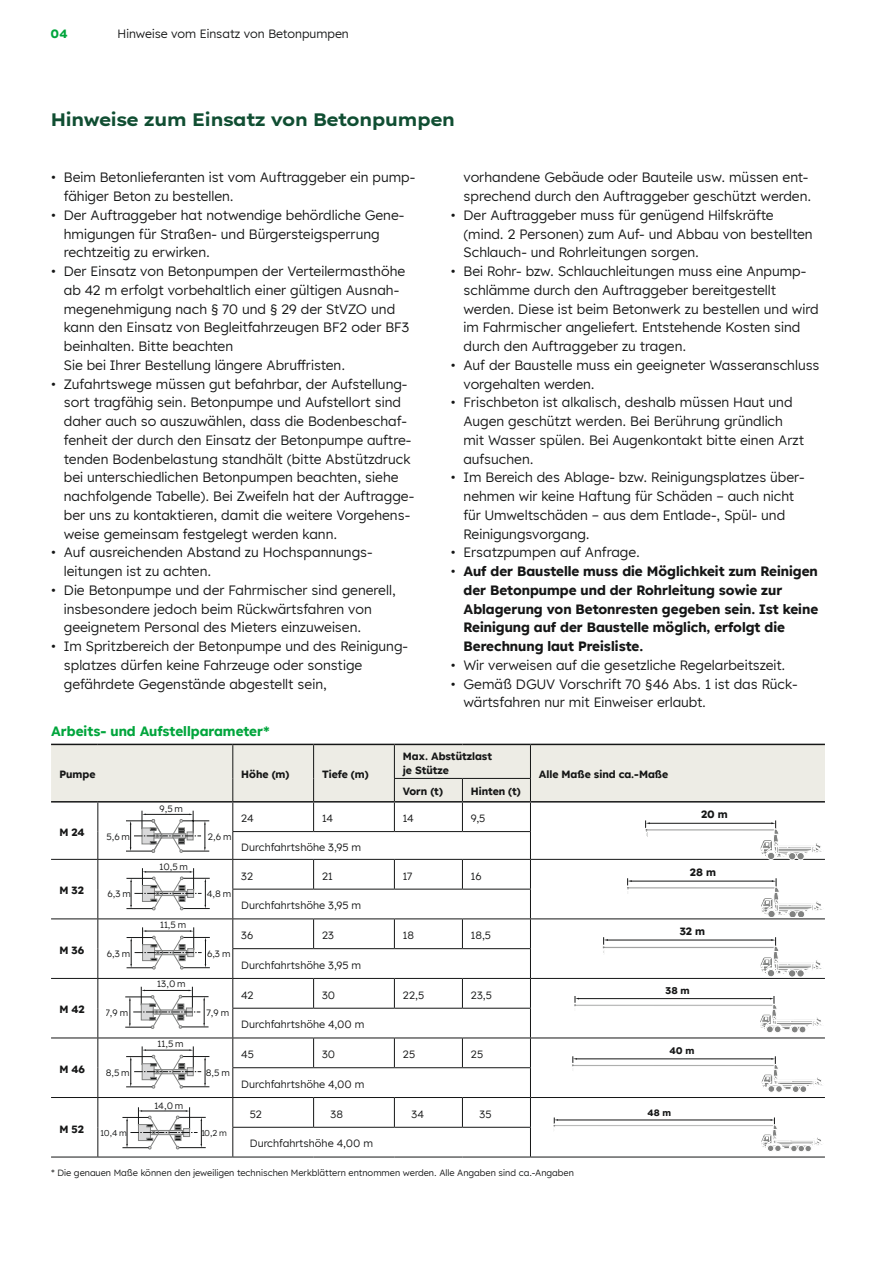
<style>
.page{position:relative;width:893px;height:1263px;background:#fff}
.page>*{position:absolute;margin:0;border:0;box-sizing:border-box;transform-origin:0 0}
.L2_Headline_Deep_Green{font:700 18px "Lexend Exa HM";color:#104e32}
.t1{font:13.5px/18.8px "Lexend HM";color:#151616}
.t2{font:700 13.5px/18.8px "Lexend HM";color:#151616}
.t3{font:700 13.5px "Lexend HM";color:#00a53c}
.L8_Running_title{font:12px "Lexend HM";color:#151616}
.t4{font:700 12px "Lexend HM";color:#00a53c}
.t5{font:10.5px "Lexend HM";color:#151616}
.t6{font:700 10.5px/13.5px "Lexend HM";color:#151616}
.t7{font:700 9.75px "Lexend HM";color:#151616}
.t8{font:700 9.6px "Lexend HM";color:#151616}
.t9{font:9.15px "Lexend HM";color:#151616}
.t10{font:700 9.15px "Lexend HM";color:#151616}
.t11{font:9px "Lexend HM";color:#151616}
.t12{font:8.4px "Lexend HM";color:#151616}
.s1{font-weight:400}
</style>
<div class="page">
<hr style="left:98px;top:1157px;width:135px;height:1px;background:#151616">
<hr style="left:51px;top:1157px;width:47px;height:1px;background:#151616">
<hr style="left:233px;top:1157px;width:81px;height:1px;background:#151616">
<hr style="left:314px;top:1157px;width:80px;height:1px;background:#151616">
<hr style="left:394px;top:1157px;width:68px;height:1px;background:#151616">
<hr style="left:462px;top:1157px;width:68px;height:1px;background:#151616">
<hr style="left:530px;top:1157px;width:295px;height:1px;background:#151616">
<svg style="left:51px;top:744px;width:774px;height:413px"></svg>
<p class="t4" style="left:51px;top:24px;width:18px">04</p>
<p class="L8_Running_title" style="left:118px;top:25px;width:233px">Hinweise vom Einsatz von Betonpumpen</p>
<p class="L2_Headline_Deep_Green" style="left:51px;top:105px;width:405px">Hinweise zum Einsatz von Betonpumpen</p>
<p class="t1" style="left:64px;top:167px;width:353px;text-indent:-13px">• Beim Betonlieferanten ist vom Auftraggeber ein pump&shy;fähiger Beton zu bestellen.</p>
<p class="t1" style="left:64px;top:205px;width:342px;text-indent:-13px">• Der Auftraggeber hat notwendige behördliche Gene&shy;hmigungen für Straßen- und Bürgersteigsperrung rechtzeitig zu erwirken.</p>
<p class="t1" style="left:64px;top:261px;width:347px;text-indent:-13px">• Der Einsatz von Betonpumpen der Verteilermasthöhe ab 42 m erfolgt vorbehaltlich einer gültigen Ausnah&shy;megenehmigung nach § 70 und § 29 der StVZO und kann den Einsatz von Begleitfahrzeugen BF2 oder BF3 beinhalten. Bitte beachten<br>Sie bei Ihrer Bestellung längere Abruffristen.</p>
<p class="t1" style="left:64px;top:374px;width:351px;text-indent:-13px">• Zufahrtswege müssen gut befahrbar, der Aufstellung&shy;sort tragfähig sein. Betonpumpe und Aufstellort sind daher auch so auszuwählen, dass die Bodenbeschaf&shy;fenheit der durch den Einsatz der Betonpumpe auftre&shy;tenden Bodenbelastung standhält (bitte Abstützdruck bei unterschiedlichen Betonpumpen beachten, siehe nachfolgende Tabelle). Bei Zweifeln hat der Auftragge&shy;ber uns zu kontaktieren, damit die weitere Vorgehens&shy;weise gemeinsam festgelegt werden kann.</p>
<p class="t1" style="left:64px;top:542px;width:309px;text-indent:-13px">• Auf ausreichenden Abstand zu Hochspannungs&shy;leitungen ist zu achten.</p>
<p class="t1" style="left:64px;top:580px;width:334px;text-indent:-13px">• Die Betonpumpe und der Fahrmischer sind generell, insbesondere jedoch beim Rückwärtsfahren von geeignetem Personal des Mieters einzuweisen.</p>
<p class="t1" style="left:64px;top:636px;width:344px;text-indent:-13px">• Im Spritzbereich der Betonpumpe und des Reinigung&shy;splatzes dürfen keine Fahrzeuge oder sonstige gefährdete Gegenstände abgestellt sein,</p>
<p class="t1" style="left:464px;top:167px;width:349px">vorhandene Gebäude oder Bauteile usw. müssen ent&shy;sprechend durch den Auftraggeber geschützt werden.</p>
<p class="t1" style="left:464px;top:205px;width:351px;text-indent:-13px">• Der Auftraggeber muss für genügend Hilfskräfte (mind. 2 Personen) zum Auf- und Abbau von bestellten<br>Schlauch- und Rohrleitungen sorgen.</p>
<p class="t1" style="left:464px;top:261px;width:356px;text-indent:-13px">• Bei Rohr- bzw. Schlauchleitungen muss eine Anpump&shy;schlämme durch den Auftraggeber bereitgestellt werden. Diese ist beim Betonwerk zu bestellen und wird im Fahrmischer angeliefert. Entstehende Kosten sind durch den Auftraggeber zu tragen.</p>
<p class="t1" style="left:464px;top:355px;width:357px;text-indent:-13px">• Auf der Baustelle muss ein geeigneter Wasseranschluss vorgehalten werden.</p>
<p class="t1" style="left:464px;top:392px;width:342px;text-indent:-13px">• Frischbeton ist alkalisch, deshalb müssen Haut und Augen geschützt werden. Bei Berührung gründlich mit Wasser spülen. Bei Augenkontakt bitte einen Arzt aufsuchen.</p>
<p class="t1" style="left:464px;top:467px;width:341px;text-indent:-13px">• Im Bereich des Ablage- bzw. Reinigungsplatzes über&shy;nehmen wir keine Haftung für Schäden – auch nicht für Umweltschäden – aus dem Entlade-, Spül- und Reinigungsvorgang.</p>
<p class="t1" style="left:451px;top:542px;width:191px">• Ersatzpumpen auf Anfrage.</p>
<p class="t2" style="left:464px;top:561px;width:356px;text-indent:-13px"><span class="s1">•</span> Auf der Baustelle muss die Möglichkeit zum Reinigen der Betonpumpe und der Rohrleitung sowie zur Ablagerung von Betonresten gegeben sein. Ist keine Reinigung auf der Baustelle möglich, erfolgt die Berechnung laut Preisliste.</p>
<p class="t1" style="left:451px;top:655px;width:336px">• Wir verweisen auf die gesetzliche Regelarbeitszeit.</p>
<p class="t1" style="left:464px;top:674px;width:336px;text-indent:-13px">• Gemäß DGUV Vorschrift 70 §46 Abs. 1 ist das Rück&shy;wärtsfahren nur mit Einweiser erlaubt.</p>
<p class="t3" style="left:51px;top:720px;width:220px">Arbeits- und Aufstellparameter*</p>
<p class="t6" style="left:60px;top:767px;width:37px">Pumpe</p>
<p class="t6" style="left:241px;top:767px;width:50px">Höhe (m)</p>
<p class="t6" style="left:322px;top:767px;width:48px">Tiefe (m)</p>
<p class="t6" style="left:403px;top:749px;width:91px">Max. Abstützlast je Stütze</p>
<p class="t6" style="left:403px;top:784px;width:42px">Vorn (t)</p>
<p class="t6" style="left:471px;top:784px;width:51px">Hinten (t)</p>
<p class="t6" style="left:539px;top:767px;width:131px">Alle Maße sind ca.-Maße</p>
<p class="t6" style="left:60px;top:825px;width:26px">M 24</p>
<p class="t9" style="left:107px;top:829px;width:25px">5,6 m</p>
<p class="t9" style="left:159px;top:802px;width:25px">9,5 m</p>
<p class="t9" style="left:208px;top:829px;width:25px">2,6 m</p>
<p class="t5" style="left:241px;top:811px;width:14px">24</p>
<p class="t5" style="left:322px;top:811px;width:12px">14</p>
<p class="t5" style="left:403px;top:811px;width:12px">14</p>
<p class="t5" style="left:471px;top:811px;width:16px">9,5</p>
<p class="t6" style="left:701px;top:807px;width:28px">20 m</p>
<p class="t5" style="left:241px;top:839px;width:121px">Durchfahrtshöhe 3,95 m</p>
<p class="t6" style="left:60px;top:883px;width:26px">M 32</p>
<p class="t9" style="left:107px;top:887px;width:25px">6,3 m</p>
<p class="t9" style="left:159px;top:859px;width:30px">10,5 m</p>
<p class="t9" style="left:207px;top:887px;width:26px">4,8 m</p>
<p class="t5" style="left:241px;top:868px;width:14px">32</p>
<p class="t5" style="left:322px;top:868px;width:12px">21</p>
<p class="t5" style="left:403px;top:868px;width:11px">17</p>
<p class="t5" style="left:471px;top:868px;width:12px">16</p>
<p class="t6" style="left:690px;top:865px;width:27px">28 m</p>
<p class="t5" style="left:241px;top:898px;width:121px">Durchfahrtshöhe 3,95 m</p>
<p class="t9" style="left:160px;top:918px;width:27px">11,5 m</p>
<p class="t5" style="left:241px;top:927px;width:14px">36</p>
<p class="t5" style="left:322px;top:927px;width:14px">23</p>
<p class="t5" style="left:403px;top:927px;width:13px">18</p>
<p class="t5" style="left:471px;top:927px;width:21px">18,5</p>
<p class="t6" style="left:680px;top:924px;width:27px">32 m</p>
<p class="t6" style="left:60px;top:943px;width:26px">M 36</p>
<p class="t9" style="left:107px;top:946px;width:25px">6,3 m</p>
<p class="t9" style="left:207px;top:946px;width:25px">6,3 m</p>
<p class="t5" style="left:241px;top:957px;width:121px">Durchfahrtshöhe 3,95 m</p>
<p class="t9" style="left:157px;top:977px;width:30px">13,0 m</p>
<p class="t5" style="left:241px;top:987px;width:14px">42</p>
<p class="t5" style="left:322px;top:987px;width:15px">30</p>
<p class="t5" style="left:403px;top:987px;width:23px">22,5</p>
<p class="t5" style="left:471px;top:987px;width:22px">23,5</p>
<p class="t7" style="left:666px;top:983px;width:26px">38 m</p>
<p class="t6" style="left:60px;top:1002px;width:26px">M 42</p>
<p class="t9" style="left:106px;top:1006px;width:24px">7,9 m</p>
<p class="t9" style="left:206px;top:1006px;width:24px">7,9 m</p>
<p class="t5" style="left:241px;top:1017px;width:125px">Durchfahrtshöhe 4,00 m</p>
<p class="t6" style="left:60px;top:1062px;width:27px">M 46</p>
<p class="t9" style="left:106px;top:1065px;width:25px">8,5 m</p>
<p class="t9" style="left:158px;top:1037px;width:27px">11,5 m</p>
<p class="t9" style="left:206px;top:1066px;width:25px">8,5 m</p>
<p class="t5" style="left:241px;top:1046px;width:14px">45</p>
<p class="t5" style="left:322px;top:1046px;width:15px">30</p>
<p class="t5" style="left:403px;top:1046px;width:14px">25</p>
<p class="t5" style="left:471px;top:1046px;width:14px">25</p>
<p class="t8" style="left:669px;top:1043px;width:27px">40 m</p>
<p class="t5" style="left:241px;top:1076px;width:125px">Durchfahrtshöhe 4,00 m</p>
<p class="t6" style="left:60px;top:1121px;width:26px">M 52</p>
<p class="t12" style="left:101px;top:1126px;width:28px">10,4 m</p>
<p class="t9" style="left:154px;top:1098px;width:30px">14,0 m</p>
<p class="t12" style="left:201px;top:1126px;width:27px">10,2 m</p>
<p class="t5" style="left:250px;top:1106px;width:14px">52</p>
<p class="t5" style="left:331px;top:1106px;width:14px">38</p>
<p class="t5" style="left:411px;top:1106px;width:14px">34</p>
<p class="t5" style="left:479px;top:1106px;width:14px">35</p>
<p class="t10" style="left:648px;top:1105px;width:25px">48 m</p>
<p class="t5" style="left:250px;top:1136px;width:125px">Durchfahrtshöhe 4,00 m</p>
<p class="t11" style="left:51px;top:1166px;width:524px">* Die genauen Maße können den jeweiligen technischen Merkblättern entnommen werden. Alle Angaben sind ca.-Angaben</p>
</div>
